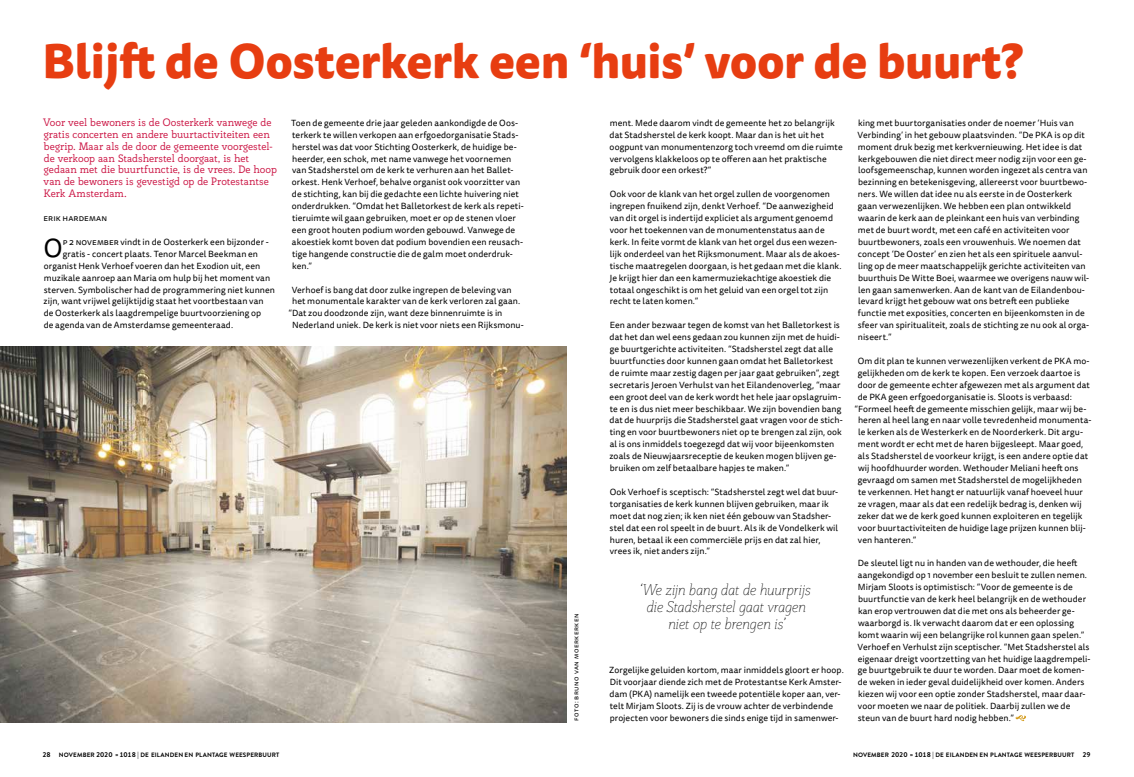
<style>
.page{position:relative;width:1134px;height:777px;background:#fff}
.page>*{position:absolute;margin:0;border:0;box-sizing:border-box;transform-origin:0 0}
.t1{font:800 47px "Tisa Sans Pro";letter-spacing:-.01em;color:#e73d11}
.t2{font:26px "Tisa Sans Pro";color:#000}
.t3{font:italic 100 15px/17px "Rogliano";letter-spacing:-.02em;color:#000;text-align:center}
.t4{font:10.5px/11.9px "Rogliano";letter-spacing:-.005em;color:#cb1544}
.t5{font:8.9px/11.9px "Tisa Sans Pro";letter-spacing:.005em;color:#000}
.t6{font:7px "Tisa Sans Pro";letter-spacing:.07em;color:#000}
.t7{font:700 6.3px "Brandon Grotesque";letter-spacing:.02em;color:#000}
.s1{font-size:7px}
.s2{font-size:6px}
</style>
<div class="page">
<svg style="left:1016px;top:715px;width:10px;height:6px"></svg>
<img style="left:0;top:346px;width:567px;height:376px">
<h1 class="t1" style="left:43px;top:26px;width:982px">Blijft de Oosterkerk een ‘huis’ voor de buurt?</h1>
<p class="t4" style="left:43px;top:116px;width:235px">Voor veel bewoners is de Oosterkerk vanwege de gratis concerten en andere buurtactiviteiten een begrip. Maar als de door de gemeente voorgestel&shy;de verkoop aan Stadsherstel doorgaat, is het gedaan met die buurtfunctie, is de vrees. De hoop van de bewoners is gevestigd op de Protestantse Kerk Amsterdam.</p>
<p class="t5" style="left:44px;top:212px;width:65px">erik hardeman</p>
<h2 class="t2" style="left:43px;top:230px;width:21px">O</h2>
<p class="t5" style="left:63px;top:236px;width:207px">p 2 november vindt in de Oosterkerk een bijzonder -</p>
<p class="t5" style="left:63px;top:248px;width:197px">gratis - concert plaats. Tenor Marcel Beekman en</p>
<p class="t5" style="left:44px;top:260px;width:218px">organist Henk Verhoef voeren dan het Exodion uit, een</p>
<p class="t5" style="left:44px;top:272px;width:228px">muzikale aanroep aan Maria om hulp bij het moment van</p>
<p class="t5" style="left:44px;top:284px;width:233px">sterven. Symbolischer had de programmering niet kunnen</p>
<p class="t5" style="left:44px;top:296px;width:221px">zijn, want vrijwel gelijktijdig staat het voortbestaan van</p>
<p class="t5" style="left:44px;top:307px;width:219px">de Oosterkerk als laagdrempelige buurtvoorziening op</p>
<p class="t5" style="left:44px;top:319px;width:191px">de agenda van de Amsterdamse gemeenteraad.</p>
<p class="t5" style="left:291px;top:117px;width:234px">Toen de gemeente drie jaar geleden aankondigde de Oos&shy;terkerk te willen verkopen aan erfgoedorganisatie Stads&shy;herstel was dat voor Stichting Oosterkerk, de huidige be&shy;heerder, een schok, met name vanwege het voornemen van Stadsherstel om de kerk te verhuren aan het Ballet&shy;orkest. Henk Verhoef, behalve organist ook voorzitter van de stichting, kan bij die gedachte een lichte huivering niet onderdrukken. “Omdat het Balletorkest de kerk als repeti&shy;tieruimte wil gaan gebruiken, moet er op de stenen vloer een groot houten podium worden gebouwd. Vanwege de akoestiek komt boven dat podium bovendien een reusach&shy;tige hangende constructie die de galm moet onderdruk&shy;ken.”</p>
<p class="t5" style="left:292px;top:284px;width:221px">Verhoef is bang dat door zulke ingrepen de beleving van</p>
<p class="t5" style="left:292px;top:296px;width:230px">het monumentale karakter van de kerk verloren zal gaan.</p>
<p class="t5" style="left:289px;top:307px;width:215px">“Dat zou doodzonde zijn, want deze binnenruimte is in</p>
<p class="t5" style="left:292px;top:319px;width:233px">Nederland uniek. De kerk is niet voor niets een Rijksmonu-</p>
<p class="t6" style="left:571px;top:721px;width:109px;rotate:-90deg">foto: bruno van moerkerken</p>
<p class="t5" style="left:610px;top:117px;width:235px">ment. Mede daarom vindt de gemeente het zo belangrijk dat Stadsherstel de kerk koopt. Maar dan is het uit het oogpunt van monumentenzorg toch vreemd om die ruimte vervolgens klakkeloos op te offeren aan het praktische gebruik door een orkest?”</p>
<p class="t5" style="left:609px;top:188px;width:234px">Ook voor de klank van het orgel zullen de voorgenomen ingrepen fnuikend zijn, denkt Verhoef. “De aanwezigheid van dit orgel is indertijd expliciet als argument genoemd voor het toekennen van de monumentenstatus aan de kerk. In feite vormt de klank van het orgel dus een wezen&shy;lijk onderdeel van het Rijksmonument. Maar als de akoes&shy;tische maatregelen doorgaan, is het gedaan met die klank.<br>Je krijgt hier dan een kamermuziekachtige akoestiek die totaal ongeschikt is om het geluid van een orgel tot zijn recht te laten komen.”</p>
<p class="t5" style="left:609px;top:319px;width:235px">Een ander bezwaar tegen de komst van het Balletorkest is dat het dan wel eens gedaan zou kunnen zijn met de huidi&shy;ge buurtgerichte activiteiten. “Stadsherstel zegt dat alle buurtfuncties door kunnen gaan omdat het Balletorkest de ruimte maar zestig dagen per jaar gaat gebruiken”, zegt secretaris Jeroen Verhulst van het Eilandenoverleg, “maar een groot deel van de kerk wordt het hele jaar opslagruim&shy;te en is dus niet meer beschikbaar. We zijn bovendien bang dat de huurprijs die Stadsherstel gaat vragen voor de stich&shy;ting en voor buurtbewoners niet op te brengen zal zijn, ook al is ons inmiddels toegezegd dat wij voor bijeenkomsten zoals de Nieuwjaarsreceptie de keuken mogen blijven ge&shy;bruiken om zelf betaalbare hapjes te maken.”</p>
<p class="t5" style="left:610px;top:486px;width:230px">Ook Verhoef is sceptisch: “Stadsherstel zegt wel dat buur&shy;torganisaties de kerk kunnen blijven gebruiken, maar ik moet dat nog zien; ik ken niet één gebouw van Stadsher&shy;stel dat een rol speelt in de buurt. Als ik de Vondelkerk wil huren, betaal ik een commerciële prijs en dat zal hier, vrees ik, niet anders zijn.”</p>
<h3 class="t3" style="left:639px;top:581px;width:173px">‘We zijn bang dat de huurprijs die Stadsherstel gaat vragen niet op te brengen is’</h3>
<p class="t5" style="left:609px;top:664px;width:236px">Zorgelijke geluiden kortom, maar inmiddels gloort er hoop.<br>Dit voorjaar diende zich met de Protestantse Kerk Amster&shy;dam (PKA) namelijk een tweede potentiële koper aan, ver&shy;telt Mirjam Sloots. Zij is de vrouw achter de verbindende projecten voor bewoners die sinds enige tijd in samenwer-</p>
<p class="t5" style="left:858px;top:117px;width:233px">king met buurtorganisaties onder de noemer ‘Huis van Verbinding’ in het gebouw plaatsvinden. “De PKA is op dit moment druk bezig met kerkvernieuwing. Het idee is dat kerkgebouwen die niet direct meer nodig zijn voor een ge&shy;loofsgemeenschap, kunnen worden ingezet als centra van bezinning en betekenisgeving, allereerst voor buurtbewo&shy;ners. We willen dat idee nu als eerste in de Oosterkerk gaan verwezenlijken. We hebben een plan ontwikkeld waarin de kerk aan de pleinkant een huis van verbinding met de buurt wordt, met een café en activiteiten voor buurtbewoners, zoals een vrouwenhuis. We noemen dat concept ‘De Ooster’ en zien het als een spirituele aanvul&shy;ling op de meer maatschappelijk gerichte activiteiten van buurthuis De Witte Boei, waarmee we overigens nauw wil&shy;len gaan samenwerken. Aan de kant van de Eilandenbou&shy;levard krijgt het gebouw wat ons betreft een publieke functie met exposities, concerten en bijeenkomsten in de sfeer van spiritualiteit, zoals de stichting ze nu ook al orga&shy;niseert.”</p>
<p class="t5" style="left:858px;top:355px;width:233px">Om dit plan te kunnen verwezenlijken verkent de PKA mo-</p>
<p class="t5" style="left:858px;top:367px;width:224px">gelijkheden om de kerk te kopen. Een verzoek daartoe is</p>
<p class="t5" style="left:858px;top:379px;width:234px">door de gemeente echter afgewezen met als argument dat</p>
<p class="t5" style="left:858px;top:391px;width:216px">de PKA geen erfgoedorganisatie is. Sloots is verbaasd:</p>
<p class="t5" style="left:854px;top:403px;width:234px">“Formeel heeft de gemeente misschien gelijk, maar wij be-</p>
<p class="t5" style="left:858px;top:415px;width:235px">heren al heel lang en naar volle tevredenheid monumenta-</p>
<p class="t5" style="left:858px;top:426px;width:226px">le kerken als de Westerkerk en de Noorderkerk. Dit argu-</p>
<p class="t5" style="left:858px;top:438px;width:227px">ment wordt er echt met de haren bijgesleept. Maar goed,</p>
<p class="t5" style="left:858px;top:450px;width:232px">als Stadsherstel de voorkeur krijgt, is een andere optie dat</p>
<p class="t5" style="left:858px;top:462px;width:222px">wij hoofdhuurder worden. Wethouder Meliani heeft ons</p>
<p class="t5" style="left:858px;top:474px;width:226px">gevraagd om samen met Stadsherstel de mogelijkheden</p>
<p class="t5" style="left:858px;top:486px;width:227px">te verkennen. Het hangt er natuurlijk vanaf hoeveel huur</p>
<p class="t5" style="left:858px;top:498px;width:225px">ze vragen, maar als dat een redelijk bedrag is, denken wij</p>
<p class="t5" style="left:858px;top:510px;width:226px">zeker dat we de kerk goed kunnen exploiteren en tegelijk</p>
<p class="t5" style="left:858px;top:522px;width:229px">voor buurtactiviteiten de huidige lage prijzen kunnen blij-</p>
<p class="t5" style="left:858px;top:534px;width:60px">ven hanteren.”</p>
<p class="t5" style="left:858px;top:557px;width:235px">De sleutel ligt nu in handen van de wethouder, die heeft aangekondigd op 1 november een besluit te zullen nemen.<br>Mirjam Sloots is optimistisch: “Voor de gemeente is de buurtfunctie van de kerk heel belangrijk en de wethouder kan erop vertrouwen dat die met ons als beheerder ge&shy;waarborgd is. Ik verwacht daarom dat er een oplossing komt waarin wij een belangrijke rol kunnen gaan spelen.” Verhoef en Verhulst zijn sceptischer. “Met Stadsherstel als eigenaar dreigt voortzetting van het huidige laagdrempeli&shy;ge buurtgebruik te duur te worden. Daar moet de komen&shy;de weken in ieder geval duidelijkheid over komen. Anders kiezen wij voor een optie zonder Stadsherstel, maar daar&shy;voor moeten we naar de politiek. Daarbij zullen we de steun van de buurt hard nodig hebben.”</p>
<p class="t7" style="left:43px;top:750px;width:238px"><span class="s1">28</span> NOVEMBER <span class="s1">2020</span> <span class="s2">»</span> <span class="s1">1018 |</span> DE EILANDEN EN PLANTAGE WEESPERBUURT</p>
<p class="t7" style="left:853px;top:750px;width:239px">NOVEMBER <span class="s1">2020</span> <span class="s2">»</span> <span class="s1">1018 |</span> DE EILANDEN EN PLANTAGE WEESPERBUURT <span class="s1">29</span></p>
</div>
